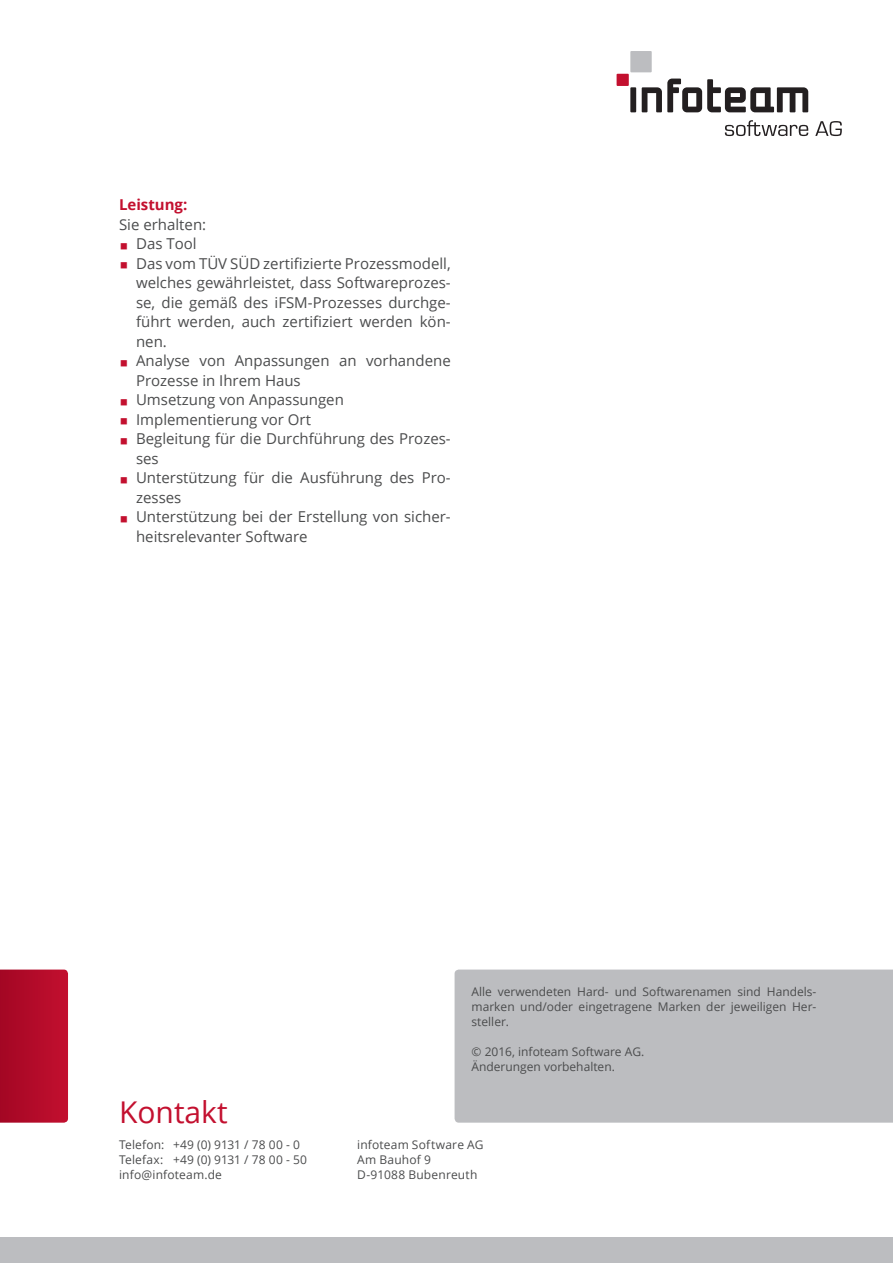
<style>
.page{position:relative;width:893px;height:1263px;background:#fff}
.page>*{position:absolute;margin:0;border:0;box-sizing:border-box;transform-origin:0 0}
.t1{font:30px "Open Sans";color:#c3102f}
.Fließtext_normal{font:15px/19.5px "Open Sans";color:#4b4c4d}
.Fließtext_Headline{font:700 15px "Open Sans";color:#c3102f}
.t2{font:12px/15px "Open Sans";color:#4b4c4d}
</style>
<div class="page">
<svg style="left:630px;top:87px;width:6px;height:25px"></svg>
<svg style="left:642px;top:79px;width:166px;height:33px"></svg>
<div style="left:630px;top:51px;width:22px;height:21px;background:#bcbdc0"></div>
<div style="left:617px;top:74px;width:12px;height:12px;background:#c3102f"></div>
<svg style="left:815px;top:121px;width:27px;height:15px"></svg>
<svg style="left:725px;top:120px;width:83px;height:16px"></svg>
<div style="left:0;top:1237px;width:893px;height:26px;background:#bcbdc0"></div>
<div style="left:455px;top:969px;width:438px;height:154px;background:#bcbdc0"></div>
<svg style="left:0;top:969px;width:68px;height:154px"></svg>
<p class="Fließtext_Headline" style="left:119px;top:194px;width:70px">Leistung:</p>
<p class="Fließtext_normal" style="left:119px;top:214px;width:89px">Sie erhalten:</p>
<p class="Fließtext_normal" style="left:136px;top:233px;width:62px">Das Tool</p>
<p class="Fließtext_normal" style="left:136px;top:253px;width:316px;text-align:justify">Das vom TÜV SÜD zertifizierte Prozessmodell, welches gewährleistet, dass Softwareprozes&shy;se, die gemäß des iFSM-Prozesses durchge&shy;führt werden, auch zertifiziert werden kön&shy;nen.</p>
<p class="Fließtext_normal" style="left:136px;top:350px;width:316px">Analyse von Anpassungen an vorhandene<br>Prozesse in Ihrem Haus</p>
<p class="Fließtext_normal" style="left:136px;top:389px;width:209px">Umsetzung von Anpassungen</p>
<p class="Fließtext_normal" style="left:136px;top:409px;width:176px">Implementierung vor Ort</p>
<p class="Fließtext_normal" style="left:136px;top:428px;width:316px">Begleitung für die Durchführung des Prozes&shy;ses</p>
<p class="Fließtext_normal" style="left:136px;top:467px;width:316px">Unterstützung für die Ausführung des Pro&shy;zesses</p>
<p class="Fließtext_normal" style="left:136px;top:506px;width:316px">Unterstützung bei der Erstellung von sicher&shy;heitsrelevanter Software</p>
<h1 class="t1" style="left:119px;top:1091px;width:110px">Kontakt</h1>
<p class="t2" style="left:472px;top:983px;width:346px;text-align:justify">Alle verwendeten Hard- und Softwarenamen sind Handels&shy;marken und/oder eingetragene Marken der jeweiligen Her&shy;steller.</p>
<p class="t2" style="left:472px;top:1043px;width:174px">© 2016, infoteam Software AG.<br>Änderungen vorbehalten.</p>
<p class="t2" style="left:119px;top:1137px;width:190px">Telefon: +49 (0) 9131 / 78 00 - 0<br>Telefax: +49 (0) 9131 / 78 00 - 50 info@infoteam.de</p>
<p class="t2" style="left:357px;top:1137px;width:128px">infoteam Software AG<br>Am Bauhof 9<br>D-91088 Bubenreuth</p>
</div>
